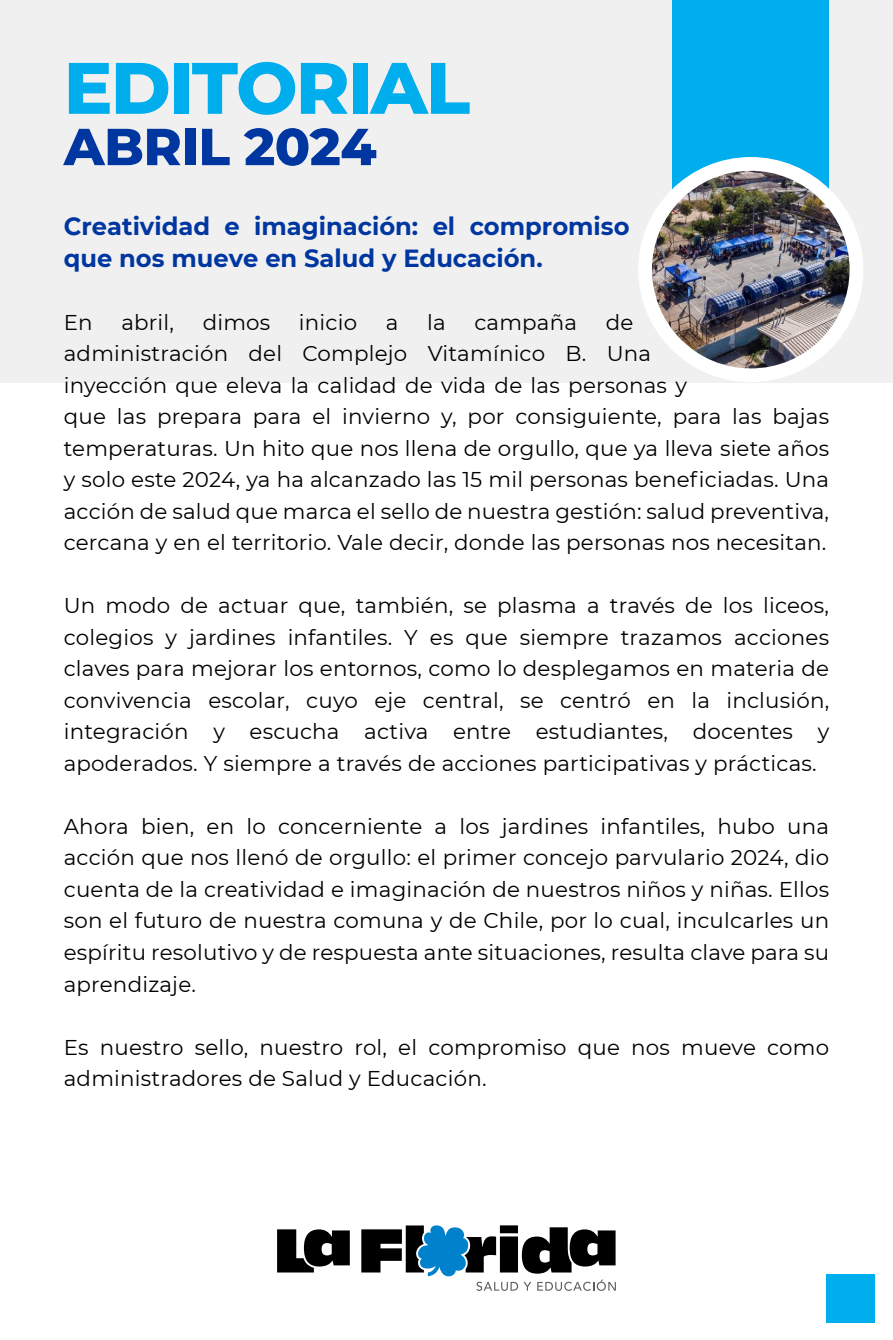
<style>
.page{position:relative;width:893px;height:1340px;background:#fff}
.page>*{position:absolute;margin:0;border:0;box-sizing:border-box;transform-origin:0 0}
.t1{font:800 72.67px "Montserrat";letter-spacing:-.025em;color:#00aeee}
.t2{font:800 51.98px "Montserrat";letter-spacing:-.01em;color:#0036a0}
.t3{font:700 24.75px/31.5px "Montserrat";color:#0036a0}
.t4{font:21.38px/31.5px "Montserrat";letter-spacing:.01em;color:#000}
</style>
<div class="page">
<div style="left:0;top:0;width:893px;height:382px;background:#f0f0f1"></div>
<div style="left:826px;top:1274px;width:48px;height:48px;background:#00aeee"></div>
<div style="left:672px;top:0;width:157px;height:293px;background:#00aeee"></div>
<div style="left:638px;top:157px;width:225px;height:225px;background:#fff;border-radius:50%"></div>
<svg style="left:277px;top:1229px;width:73px;height:43px"></svg>
<svg style="left:361px;top:1225px;width:255px;height:65px"></svg>
<img style="left:652px;top:171px;width:198px;height:197px;border-radius:99px">
<h1 class="t1" style="left:64px;top:35px;width:408px">EDITORIAL</h1>
<h2 class="t2" style="left:64px;top:109px;width:314px">ABRIL 2024</h2>
<p class="t3" style="left:64px;top:209px;width:567px">Creatividad e imaginación: el compromiso que nos mueve en Salud y Educación.</p>
<p class="t4" style="left:64px;top:305px;width:767px;text-indent:542px">de<br>administración del Complejo Vitamínico B. Una<br>inyección que eleva la calidad de vida de las personas y<br>que las prepara para el invierno y, por consiguiente, para las bajas temperaturas. Un hito que nos llena de orgullo, que ya lleva siete años y solo este 2024, ya ha alcanzado las 15 mil personas beneficiadas. Una acción de salud que marca el sello de nuestra gestión: salud preventiva, cercana y en el territorio. Vale decir, donde las personas nos necesitan.</p>
<p class="t4" style="left:64px;top:305px;width:30px">En</p>
<p class="t4" style="left:121px;top:305px;width:54px">abril,</p>
<p class="t4" style="left:203px;top:305px;width:69px">dimos</p>
<p class="t4" style="left:299px;top:305px;width:60px">inicio</p>
<p class="t4" style="left:386px;top:305px;width:14px">a</p>
<p class="t4" style="left:427px;top:305px;width:20px">la</p>
<p class="t4" style="left:474px;top:305px;width:104px">campaña</p>
<p class="t4" style="left:64px;top:589px;width:767px;text-align:justify">Un modo de actuar que, también, se plasma a través de los liceos, colegios y jardines infantiles. Y es que siempre trazamos acciones claves para mejorar los entornos, como lo desplegamos en materia de convivencia escolar, cuyo eje central, se centró en la inclusión, integración y escucha activa entre estudiantes, docentes y apoderados. Y siempre a través de acciones participativas y prácticas.</p>
<p class="t4" style="left:64px;top:809px;width:767px;text-align:justify">Ahora bien, en lo concerniente a los jardines infantiles, hubo una acción que nos llenó de orgullo: el primer concejo parvulario 2024, dio cuenta de la creatividad e imaginación de nuestros niños y niñas. Ellos son el futuro de nuestra comuna y de Chile, por lo cual, inculcarles un espíritu resolutivo y de respuesta ante situaciones, resulta clave para su aprendizaje.</p>
<p class="t4" style="left:64px;top:1030px;width:767px">Es nuestro sello, nuestro rol, el compromiso que nos mueve como administradores de Salud y Educación.</p>
</div>
